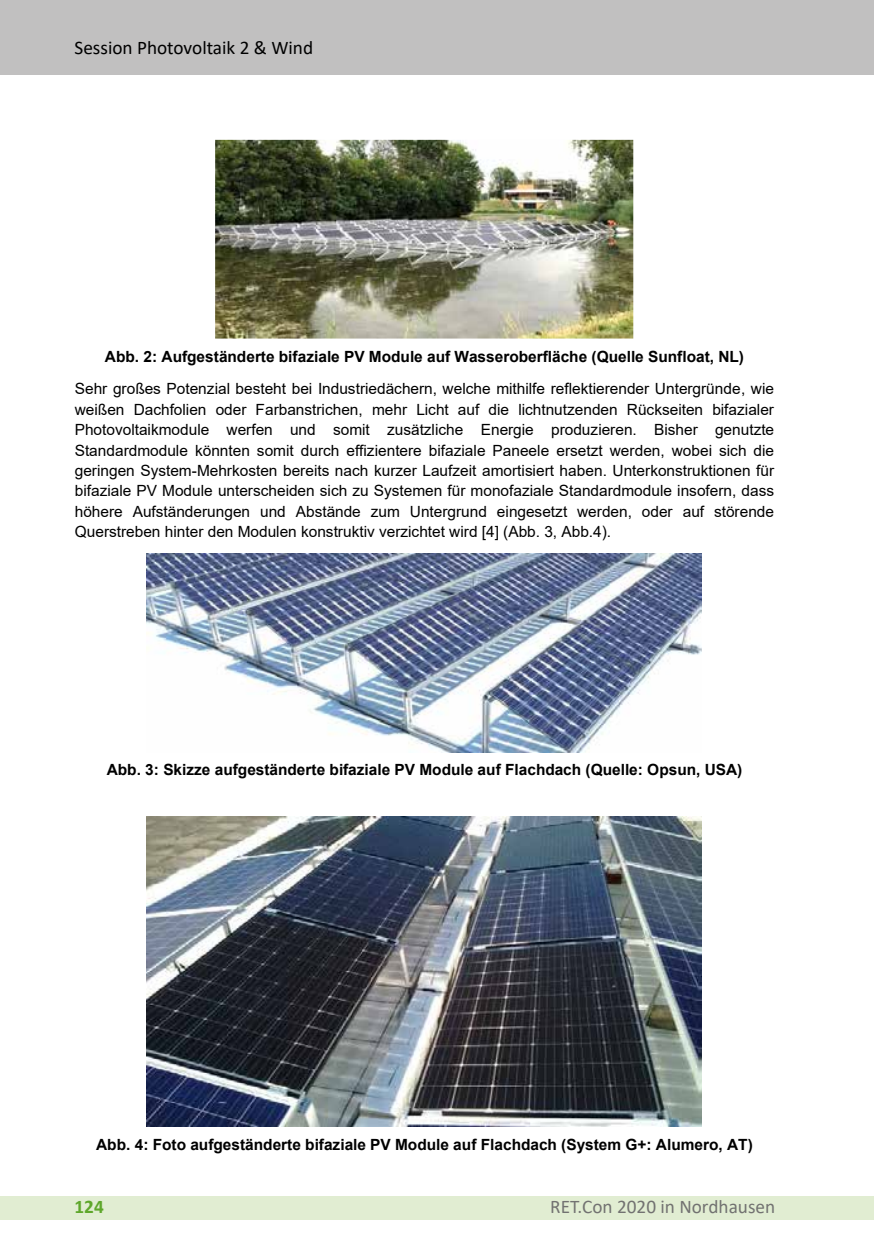
<style>
.page{position:relative;width:874px;height:1241px;background:#fff}
.page>*{position:absolute;margin:0;border:0;box-sizing:border-box;transform-origin:0 0}
.t1{font:19.25px "Calibri";color:#000}
.t2{font:19.25px "Calibri";color:#727271}
.t3{font:700 19.25px "Calibri";color:#5ea72b}
.t4{font:15.4px/20.3px "Arial";color:#000;text-align:justify}
.t5{font:700 15.4px "Arial";color:#000}
</style>
<div class="page">
<div style="left:0;top:1196px;width:873px;height:23px;background:#e1edd2"></div>
<div style="left:0;top:0;width:873px;height:74px;background:#c1c0c0"></div>
<img style="left:215px;top:140px;width:418px;height:198px">
<img style="left:147px;top:553px;width:554px;height:199px">
<img style="left:147px;top:816px;width:554px;height:310px">
<p class="t1" style="left:74px;top:34px;width:240px">Session Photovoltaik 2 &amp; Wind</p>
<p class="t5" style="left:105px;top:345px;width:640px">Abb. 2: Aufgeständerte bifaziale PV Module auf Wasseroberfläche (Quelle Sunfloat, NL)</p>
<p class="t4" style="left:75px;top:378px;width:700px">Sehr großes Potenzial besteht bei Industriedächern, welche mithilfe reflektierender Untergründe, wie weißen Dachfolien oder Farbanstrichen, mehr Licht auf die lichtnutzenden Rückseiten bifazialer Photovoltaikmodule werfen und somit zusätzliche Energie produzieren. Bisher genutzte Standardmodule könnten somit durch effizientere bifaziale Paneele ersetzt werden, wobei sich die geringen System-Mehrkosten bereits nach kurzer Laufzeit amortisiert haben. Unterkonstruktionen für bifaziale PV Module unterscheiden sich zu Systemen für monofaziale Standardmodule insofern, dass höhere Aufständerungen und Abstände zum Untergrund eingesetzt werden, oder auf störende Querstreben hinter den Modulen konstruktiv verzichtet wird [4] (Abb. 3, Abb.4).</p>
<p class="t5" style="left:107px;top:759px;width:636px">Abb. 3: Skizze aufgeständerte bifaziale PV Module auf Flachdach (Quelle: Opsun, USA)</p>
<p class="t5" style="left:96px;top:1133px;width:657px">Abb. 4: Foto aufgeständerte bifaziale PV Module auf Flachdach (System G+: Alumero, AT)</p>
<p class="t3" style="left:74px;top:1192px;width:31px">124</p>
<p class="t2" style="left:550px;top:1193px;width:226px">RET.Con 2020 in Nordhausen</p>
</div>
